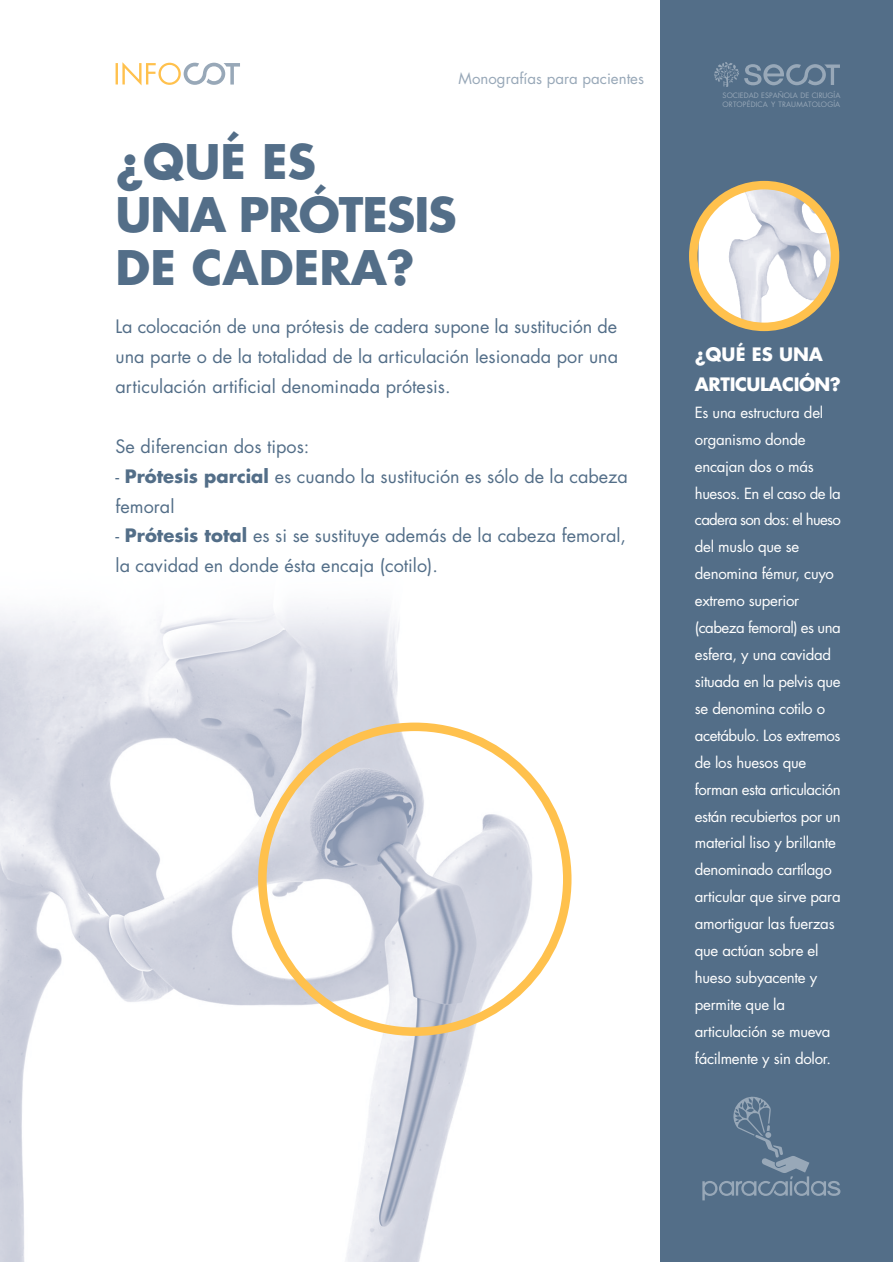
<style>
.page{position:relative;width:893px;height:1262px;background:#fff}
.page>*{position:absolute;margin:0;border:0;box-sizing:border-box;transform-origin:0 0}
.t1{font:700 46.35px/53.1px "Futura Std";letter-spacing:-.01em;color:#536e88}
.t2{font:18px/29.8px "Futura";color:#536e88}
.t3{font:700 18px/29.8px "Futura Std";letter-spacing:-.025em;color:#fff}
.t4{font:15px/26.8px "Futura";letter-spacing:-.02em;color:#fff}
.t5{font:15px "Futura";color:#98a8b8}
.t6{font:7.2px/8.9px "Futura";letter-spacing:.015em;color:#98a8b8}
.s1{font-family:"Futura Std";font-weight:700}
</style>
<div class="page">
<img style="left:0;top:607px;width:543px;height:655px">
<div style="left:660px;top:0;width:232px;height:1262px;background:#536e88"></div>
<svg style="left:116px;top:62px;width:124px;height:23px"></svg>
<svg style="left:702px;top:1096px;width:138px;height:104px"></svg>
<div style="left:258px;top:722px;width:313px;height:314px;border:9px solid #ffc14d;border-radius:50%"></div>
<img style="left:699px;top:185px;width:136px;height:142px">
<div style="left:689px;top:181px;width:150px;height:150px;border:9px solid #ffc14d;border-radius:50%"></div>
<svg style="left:714px;top:62px;width:125px;height:25px"></svg>
<p class="t5" style="left:458px;top:69px;width:187px">Monografías para pacientes</p>
<h1 class="t1" style="left:116px;top:134px;width:343px">¿QUÉ ES<br>UNA PRÓTESIS<br>DE CADERA?</h1>
<p class="t2" style="left:116px;top:311px;width:504px;text-align:justify">La colocación de una prótesis de cadera supone la sustitución de una parte o de la totalidad de la articulación lesionada por una articulación artificial denominada prótesis.</p>
<p class="t2" style="left:116px;top:431px;width:195px">Se diferencian dos tipos:</p>
<p class="t2" style="left:116px;top:461px;width:514px">- <span class="s1">Prótesis parcial</span> es cuando la sustitución es sólo de la cabeza femoral</p>
<p class="t2" style="left:116px;top:521px;width:512px">- <span class="s1">Prótesis total</span> es si se sustituye además de la cabeza femoral, la cavidad en donde ésta encaja (cotilo).</p>
<p class="t6" style="left:722px;top:91px;width:119px">SOCIEDAD ESPAÑOLA DE CIRUGÍA<br>ORTOPÉDICA Y TRAUMATOLOGÍA</p>
<p class="t3" style="left:695px;top:339px;width:147px">¿QUÉ ES UNA<br>ARTICULACIÓN?</p>
<p class="t4" style="left:694px;top:399px;width:147px">Es una estructura del organismo donde encajan dos o más huesos. En el caso de la cadera son dos: el hueso del muslo que se denomina fémur, cuyo extremo superior (cabeza femoral) es una esfera, y una cavidad situada en la pelvis que se denomina cotilo o acetábulo. Los extremos de los huesos que forman esta articulación están recubiertos por un material liso y brillante denominado cartílago articular que sirve para amortiguar las fuerzas que actúan sobre el hueso subyacente y permite que la articulación se mueva fácilmente y sin dolor.</p>
</div>
